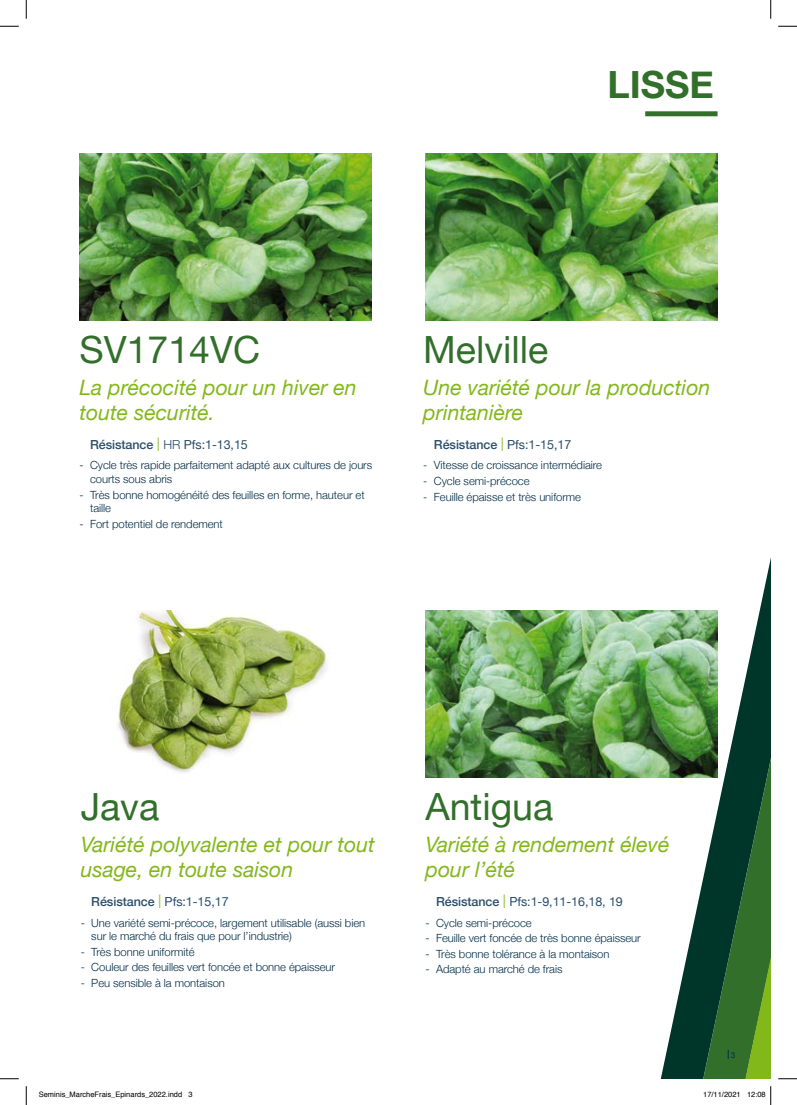
<style>
.page{position:relative;width:797px;height:1105px;background:#fff}
.page>*{position:absolute;margin:0;border:0;box-sizing:border-box;transform-origin:0 0}
.t1{font:37.5px "Helvetica Neue";color:#326f2b}
.t2{font:700 37.5px "Helvetica Neue";color:#326f2b}
.t3{font:italic 21.25px/25px "Helvetica Neue";color:#83b81a}
.t4{font:12.5px "Helvetica Neue";letter-spacing:-.005em;color:#2b4e6a}
.t5{font:300 11.25px/13.8px "Helvetica Neue";letter-spacing:-.005em;color:#002d48}
.t6{font:8.12px "Helvetica Neue";color:#002d48}
.t7{font:7.5px "Helvetica";color:#000}
.s1{font-weight:500}
.s2{font-size:18.75px;color:#a1c653}
.s3{font-weight:300}
</style>
<div class="page">
<img style="left:425px;top:154px;width:230px;height:166px">
<img style="left:117px;top:611px;width:209px;height:162px">
<img style="left:79px;top:154px;width:293px;height:166px">
<img style="left:425px;top:611px;width:230px;height:166px">
<img style="left:655px;top:111px;width:83px;height:968px">
<svg style="left:738px;top:562px;width:32px;height:517px"></svg>
<div style="left:645px;top:111px;width:72px;height:5px;background:#326f2b"></div>
<svg style="left:0;top:25px;width:19px;height:2px"></svg>
<svg style="left:778px;top:25px;width:19px;height:2px"></svg>
<svg style="left:0;top:1078px;width:19px;height:1px"></svg>
<svg style="left:778px;top:1078px;width:19px;height:1px"></svg>
<svg style="left:25px;top:0;width:2px;height:19px"></svg>
<svg style="left:25px;top:1086px;width:2px;height:19px"></svg>
<svg style="left:770px;top:0;width:1px;height:19px"></svg>
<svg style="left:770px;top:1086px;width:1px;height:19px"></svg>
<h1 class="t2" style="left:607px;top:55px;width:108px">LISSE</h1>
<h1 class="t1" style="left:79px;top:323px;width:182px">SV1714VC</h1>
<h2 class="t3" style="left:79px;top:376px;width:279px">La précocité pour un hiver en toute sécurité.</h2>
<p class="t4" style="left:90px;top:435px;width:159px"><span class="s1">Résistance</span> <span class="s2">I</span> <span class="s3">HR</span> Pfs:1-13,15</p>
<p class="t5" style="left:90px;top:458px;width:284px;text-indent:-11px">- Cycle très rapide parfaitement adapté aux cultures de jours courts sous abris</p>
<p class="t5" style="left:90px;top:487px;width:276px;text-indent:-11px">- Très bonne homogénéité des feuilles en forme, hauteur et taille</p>
<p class="t5" style="left:79px;top:516px;width:145px">- Fort potentiel de rendement</p>
<h1 class="t1" style="left:423px;top:323px;width:126px">Melville</h1>
<h2 class="t3" style="left:423px;top:376px;width:288px">Une variété pour la production printanière</h2>
<p class="t4" style="left:434px;top:435px;width:139px"><span class="s1">Résistance</span> <span class="s2">I</span> Pfs:1-15,17</p>
<p class="t5" style="left:423px;top:458px;width:180px">- Vitesse de croissance intermédiaire</p>
<p class="t5" style="left:423px;top:473px;width:108px">- Cycle semi-précoce</p>
<p class="t5" style="left:423px;top:489px;width:159px">- Feuille épaisse et très uniforme</p>
<h1 class="t1" style="left:81px;top:780px;width:80px">Java</h1>
<h2 class="t3" style="left:81px;top:833px;width:296px">Variété polyvalente et pour tout usage, en toute saison</h2>
<p class="t4" style="left:91px;top:892px;width:139px"><span class="s1">Résistance</span> <span class="s2">I</span> Pfs:1-15,17</p>
<p class="t5" style="left:91px;top:915px;width:275px;text-indent:-11px">- Une variété semi-précoce, largement utilisable (aussi bien sur le marché du frais que pour l’industrie)</p>
<p class="t5" style="left:81px;top:944px;width:115px">- Très bonne uniformité</p>
<p class="t5" style="left:81px;top:960px;width:256px">- Couleur des feuilles vert foncée et bonne épaisseur</p>
<p class="t5" style="left:81px;top:975px;width:146px">- Peu sensible à la montaison</p>
<h1 class="t1" style="left:425px;top:780px;width:129px">Antigua</h1>
<h2 class="t3" style="left:425px;top:833px;width:246px">Variété à rendement élevé pour l’été</h2>
<p class="t4" style="left:436px;top:892px;width:188px"><span class="s1">Résistance</span> <span class="s2">I</span> Pfs:1-9,11-16,18, 19</p>
<p class="t5" style="left:425px;top:915px;width:108px">- Cycle semi-précoce</p>
<p class="t5" style="left:425px;top:930px;width:217px">- Feuille vert foncée de très bonne épaisseur</p>
<p class="t5" style="left:425px;top:946px;width:185px">- Très bonne tolérance à la montaison</p>
<p class="t5" style="left:425px;top:961px;width:139px">- Adapté au marché de frais</p>
<p class="t6" style="left:730px;top:1049px;width:6px">3</p>
<p class="t7" style="left:39px;top:1089px;width:155px">Seminis_MarcheFrais_Epinards_2022.indd 3</p>
<p class="t7" style="left:703px;top:1089px;width:64px">17/11/2021 12:08</p>
</div>
